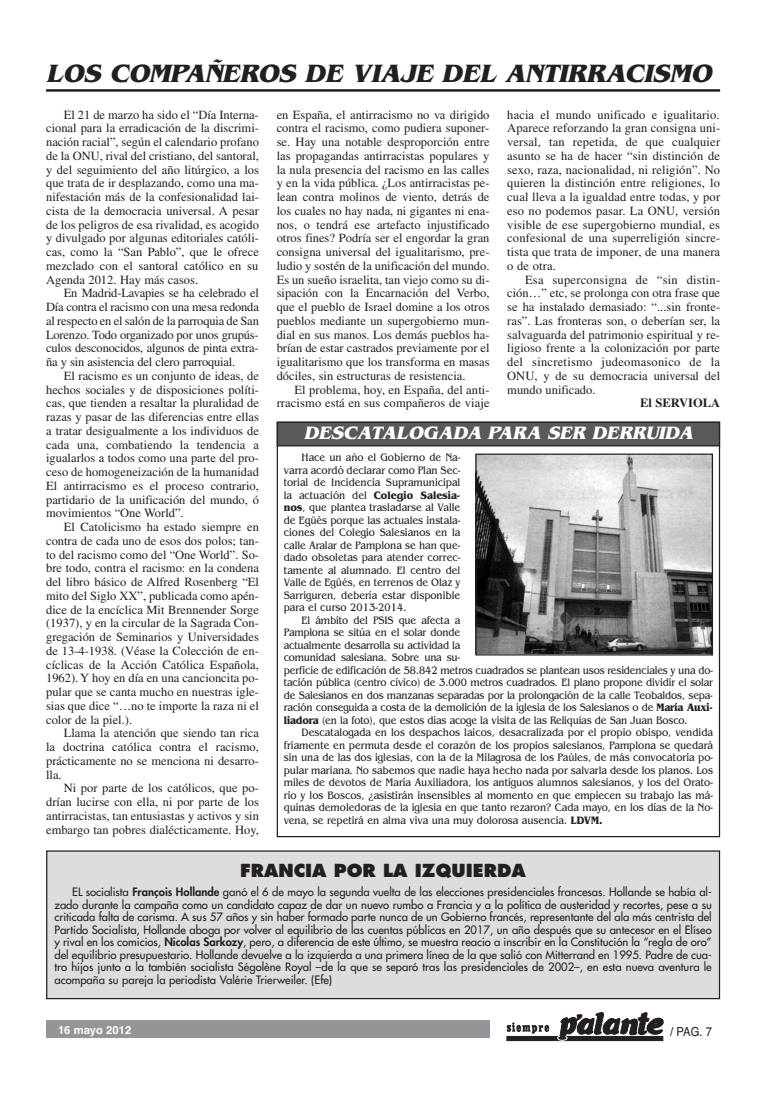
<style>
.page{position:relative;width:784px;height:1102px;background:#fff}
.page>*{position:absolute;margin:0;border:0;box-sizing:border-box;transform-origin:0 0}
.t1{font:italic 700 26.25px "Benguiat";color:#231f20}
.t2{font:italic 700 18.75px "Benguiat";color:#fff}
.t3{font:800 17.5px "Futura";color:#231f20}
.t4{font:12.5px/13.8px "Times";color:#231f20;text-align:justify}
.t5{font:700 12.5px "Times";color:#231f20}
.t6{font:12.5px "Helvetica";color:#231f20;scale:.9 1}
.t7{font:11.25px/12.5px "Benguiat";letter-spacing:-.015em;color:#231f20;text-align:justify;scale:.88 1}
.t8{font:11.25px/12.5px "Futura";color:#231f20;text-align:justify}
.t9{font:11.25px "Helvetica Bold TT";color:#fff}
.s1{font-weight:700}
.s2{font-weight:800}
</style>
<div class="page">
<div style="left:46px;top:1020px;width:443px;height:18px;background:#939598"></div>
<div style="left:506px;top:1036px;width:156px;height:5px;background:#231f20"></div>
<svg style="left:506px;top:1022px;width:43px;height:11px"></svg>
<svg style="left:555px;top:1012px;width:109px;height:29px"></svg>
<hr style="left:46px;top:89px;width:673px;height:3px;background:#231f20">
<div style="left:277px;top:422px;width:442px;height:24px;background:#58595b"></div>
<div style="left:276px;top:422px;width:443px;height:24px;border:1px solid #231f20"></div>
<img style="left:477px;top:456px;width:233px;height:198px">
<div style="left:475px;top:454px;width:237px;height:202px;border:1px solid #231f20"></div>
<div style="left:47px;top:851px;width:672px;height:148px;background:#dcddde"></div>
<div style="left:46px;top:850px;width:673px;height:149px;border:1px solid #231f20"></div>
<h1 class="t1" style="left:46px;top:64px;width:671px">LOS COMPAÑEROS DE VIAJE DEL ANTIRRACISMO</h1>
<p class="t4" style="left:276px;top:109px;width:214px">en España, el antirracismo no va dirigido contra el racismo, como pudiera suponer&shy;se. Hay una notable desproporción entre las propagandas antirracistas populares y la nula presencia del racismo en las calles y en la vida pública. ¿Los antirracistas pe&shy;lean contra molinos de viento, detrás de los cuales no hay nada, ni gigantes ni ena&shy;nos, o tendrá ese artefacto injustificado otros fines? Podría ser el engordar la gran consigna universal del igualitarismo, pre&shy;ludio y sostén de la unificación del mundo.<br>Es un sueño israelita, tan viejo como su di&shy;sipación con la Encarnación del Verbo, que el pueblo de Israel domine a los otros pueblos mediante un supergobierno mun&shy;dial en sus manos. Los demás pueblos ha&shy;brían de estar castrados previamente por el igualitarismo que los transforma en masas dóciles, sin estructuras de resistencia.</p>
<p class="t4" style="left:276px;top:384px;width:214px;text-align:right">El problema, hoy, en España, del anti&shy;rracismo está en sus compañeros de viaje</p>
<p class="t4" style="left:507px;top:109px;width:214px">hacia el mundo unificado e igualitario.<br>Aparece reforzando la gran consigna uni&shy;versal, tan repetida, de que cualquier asunto se ha de hacer “sin distinción de sexo, raza, nacionalidad, ni religión”. No quieren la distinción entre religiones, lo cual lleva a la igualdad entre todas, y por eso no podemos pasar. La ONU, versión visible de ese supergobierno mundial, es confesional de una superreligión sincre&shy;tista que trata de imponer, de una manera o de otra.</p>
<p class="t4" style="left:507px;top:274px;width:214px;text-indent:18px">Esa superconsigna de “sin distin&shy;ción…” etc, se prolonga con otra frase que se ha instalado demasiado: “...sin fronte&shy;ras”. Las fronteras son, o deberían ser, la salvaguarda del patrimonio espiritual y re&shy;ligioso frente a la colonización por parte del sincretismo judeomasonico de la ONU, y de su democracia universal del mundo unificado.</p>
<p class="t5" style="left:639px;top:399px;width:81px">El SERVIOLA</p>
<p class="t4" style="left:46px;top:109px;width:214px;text-indent:18px">El 21 de marzo ha sido el “Día Interna&shy;cional para la erradicación de la discrimi&shy;nación racial”, según el calendario profano de la ONU, rival del cristiano, del santoral, y del seguimiento del año litúrgico, a los que trata de ir desplazando, como una ma&shy;nifestación más de la confesionalidad lai&shy;cista de la democracia universal. A pesar de los peligros de esa rivalidad, es acogido y divulgado por algunas editoriales católi&shy;cas, como la “San Pablo”, que le ofrece mezclado con el santoral católico en su Agenda 2012. Hay más casos.</p>
<p class="t4" style="left:46px;top:287px;width:214px;text-indent:18px">En Madrid-Lavapies se ha celebrado el Día contra el racismo con una mesa redonda al respecto en el salón de la parroquia de San Lorenzo. Todo organizado por unos grupús&shy;culos desconocidos, algunos de pinta extra&shy;ña y sin asistencia del clero parroquial.</p>
<p class="t4" style="left:46px;top:370px;width:214px;text-indent:18px">El racismo es un conjunto de ideas, de hechos sociales y de disposiciones políti&shy;cas, que tienden a resaltar la pluralidad de razas y pasar de las diferencias entre ellas a tratar desigualmente a los individuos de cada una, combatiendo la tendencia a igualarlos a todos como una parte del pro&shy;ceso de homogeneización de la humanidad El antirracismo es el proceso contrario, partidario de la unificación del mundo, ó movimientos “One World”.</p>
<p class="t4" style="left:46px;top:521px;width:214px;text-indent:18px">El Catolicismo ha estado siempre en contra de cada uno de esos dos polos; tan&shy;to del racismo como del “One World”. So&shy;bre todo, contra el racismo: en la condena del libro básico de Alfred Rosenberg “El mito del Siglo XX”, publicada como apén&shy;dice de la encíclica Mit Brennender Sorge (1937), y en la circular de la Sagrada Con&shy;gregación de Seminarios y Universidades de 13-4-1938. (Véase la Colección de en&shy;cíclicas de la Acción Católica Española, 1962). Y hoy en día en una cancioncita po&shy;pular que se canta mucho en nuestras igle&shy;sias que dice “…no te importe la raza ni el color de la piel.).</p>
<p class="t4" style="left:46px;top:727px;width:214px;text-indent:18px">Llama la atención que siendo tan rica la doctrina católica contra el racismo, prácticamente no se menciona ni desarro&shy;lla.</p>
<p class="t4" style="left:46px;top:782px;width:214px;text-indent:18px">Ni por parte de los católicos, que po&shy;drían lucirse con ella, ni por parte de los antirracistas, tan entusiastas y activos y sin embargo tan pobres dialécticamente. Hoy,</p>
<h2 class="t2" style="left:303px;top:426px;width:394px">DESCATALOGADA PARA SER DERRUIDA</h2>
<p class="t7" style="left:283px;top:453px;width:202px;text-indent:18px">Hace un año el Gobierno de Na&shy;varra acordó declarar como Plan Sec&shy;torial de Incidencia Supramunicipal la actuación del <span class="s1">Colegio Salesia&shy;nos</span>, que plantea trasladarse al Valle de Egüés porque las actuales instala&shy;ciones del Colegio Salesianos en la calle Aralar de Pamplona se han que&shy;dado obsoletas para atender correc&shy;tamente al alumnado. El centro del Valle de Egüés, en terrenos de Olaz y Sarriguren, debería estar disponible para el curso 2013-2014.</p>
<p class="t7" style="left:283px;top:615px;width:489px;text-align:left;text-indent:18px">El ámbito del PSIS que afecta a<br>Pamplona se sitúa en el solar donde<br>actualmente desarrolla su actividad la<br>comunidad salesiana. Sobre una su-<br>perficie de edificación de 58.842 metros cuadrados se plantean usos residenciales y una do&shy;tación pública (centro cívico) de 3.000 metros cuadrados. El plano propone dividir el solar de Salesianos en dos manzanas separadas por la prolongación de la calle Teobaldos, sepa&shy;ración conseguida a costa de la demolición de la iglesia de los Salesianos o de <span class="s1">María Auxi&shy;liadora</span> (en la foto), que estos días acoge la visita de las Reliquias de San Juan Bosco.</p>
<p class="t7" style="left:283px;top:728px;width:489px;text-indent:18px">Descatalogada en los despachos laicos, desacralizada por el propio obispo, vendida fríamente en permuta desde el corazón de los propios salesianos, Pamplona se quedará sin una de las dos iglesias, con la de la Milagrosa de los Paúles, de más convocatoria po&shy;pular mariana. No sabemos que nadie haya hecho nada por salvarla desde los planos. Los miles de devotos de María Auxiliadora, los antiguos alumnos salesianos, y los del Orato&shy;rio y los Boscos, ¿asistirán insensibles al momento en que empiecen su trabajo las má&shy;quinas demoledoras de la iglesia en que tanto rezaron? Cada mayo, en los días de la No&shy;vena, se repetirá en alma viva una muy dolorosa ausencia. <span class="s1">LDVM.</span></p>
<h3 class="t3" style="left:240px;top:863px;width:287px">FRANCIA POR LA IZQUIERDA</h3>
<p class="t8" style="left:54px;top:887px;width:658px;text-indent:18px">EL socialista <span class="s2">François Hollande</span> ganó el 6 de mayo la segunda vuelta de las elecciones presidenciales francesas. Hollande se había al&shy;zado durante la campaña como un candidato capaz de dar un nuevo rumbo a Francia y a la política de austeridad y recortes, pese a su criticada falta de carisma. A sus 57 años y sin haber formado parte nunca de un Gobierno francés, representante del ala más centrista del Partido Socialista, Hollande aboga por volver al equilibrio de las cuentas públicas en 2017, un año después que su antecesor en el Elíseo y rival en los comicios, <span class="s2">Nicolas Sarkozy</span>, pero, a diferencia de este último, se muestra reacio a inscribir en la Constitución la “regla de oro” del equilibrio presupuestario. Hollande devuelve a la izquierda a una primera línea de la que salió con Mitterrand en 1995. Padre de cua&shy;tro hijos junto a la también socialista Ségolène Royal –de la que se separó tras las presidenciales de 2002–, en esta nueva aventura le acompaña su pareja la periodista Valérie Trierweiler. (Efe)</p>
<p class="t9" style="left:58px;top:1023px;width:75px">16 mayo 2012</p>
<p class="t6" style="left:669px;top:1027px;width:48px">/ PAG. 7</p>
</div>
